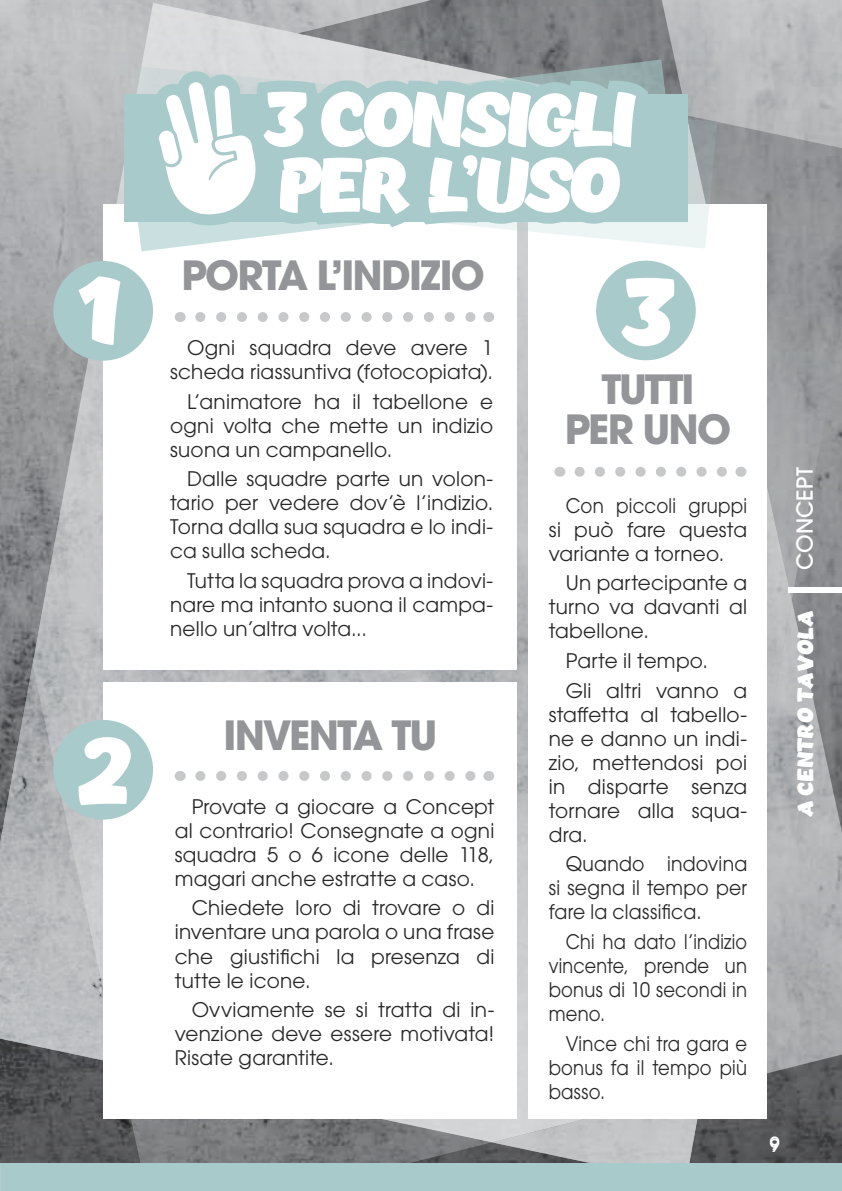
<style>
.page{position:relative;width:842px;height:1191px;background:#fff}
.page>*{position:absolute;margin:0;border:0;box-sizing:border-box;transform-origin:0 0}
.t1{font:italic 700 92px "Chekharda";color:#fff}
.t2{font:italic 700 74.6px/65.6px "Chekharda";letter-spacing:-.07em;color:#fff}
.t3{font:700 40px/40px "ITC Avant Garde Std";letter-spacing:-.045em;color:#939598;text-align:center}
.t4{font:italic 700 22px "Chekharda";letter-spacing:-.025em;color:#fff}
.t5{font:500 22px "ITC Avant Garde Std";letter-spacing:.01em;color:#fff}
.t6{font:20px/24px "ITC Avant Garde Std";letter-spacing:.01em;color:#292829;text-align:justify}
.t7{font:20px/24px "ITC Avant Garde Std";letter-spacing:.01em;color:#292829;text-align:justify;scale:.88 1}
.t8{font:20px/24px "ITC Avant Garde Std";letter-spacing:.01em;color:#292829;text-align:justify;scale:.94 1}
.t9{font:20px/24px "ITC Avant Garde Std";letter-spacing:.01em;color:#292829;text-align:justify;scale:.91 1}
.t10{font:20px/24px "ITC Avant Garde Std";letter-spacing:.01em;color:#292829;text-align:justify;scale:.9 1}
.t11{font:500 18px "ITC Avant Garde Std";color:#fff}
</style>
<div class="page">
<img style="left:0;top:0;width:842px;height:1163px">
<div style="left:529px;top:204px;width:238px;height:915px;background:#fff"></div>
<div style="left:103px;top:204px;width:414px;height:465px;background:#fff"></div>
<div style="left:103px;top:682px;width:414px;height:437px;background:#fff"></div>
<div style="left:788px;top:588px;width:54px;height:5px;background:#fff"></div>
<svg style="left:677px;top:66px;width:40px;height:182px"></svg>
<svg style="left:126px;top:59px;width:551px;height:192px"></svg>
<svg style="left:129px;top:0;width:153px;height:774px"></svg>
<svg style="left:205px;top:11px;width:443px;height:231px"></svg>
<svg style="left:239px;top:0;width:464px;height:241px"></svg>
<svg style="left:159px;top:82px;width:96px;height:132px"></svg>
<div style="left:53px;top:261px;width:100px;height:99px;background:#a8caca;border-radius:50%"></div>
<div style="left:596px;top:261px;width:100px;height:99px;background:#a8caca;border-radius:50%"></div>
<div style="left:53px;top:720px;width:100px;height:99px;background:#a8caca;border-radius:50%"></div>
<svg style="left:579px;top:467px;width:148px;height:10px"></svg>
<svg style="left:200px;top:771px;width:276px;height:10px"></svg>
<svg style="left:200px;top:312px;width:276px;height:10px"></svg>
<div style="left:0;top:1163px;width:842px;height:28px;background:#a8caca"></div>
<h1 class="t1" style="left:72px;top:247px;width:50px">1</h1>
<h1 class="t1" style="left:76px;top:707px;width:58px">2</h1>
<h2 class="t2" style="left:261px;top:84px;width:376px">3 CONSIGLI<br>PER L’USO</h2>
<h3 class="t3" style="left:182px;top:255px;width:305px">PORTA L’INDIZIO</h3>
<p class="t6" style="left:170px;top:335px;width:325px;text-align:right">Ogni squadra deve avere 1 scheda riassuntiva (fotocopiata).</p>
<p class="t6" style="left:170px;top:389px;width:325px;text-indent:17px">L’animatore ha il tabellone e ogni volta che mette un indizio suona un campanello.</p>
<p class="t6" style="left:170px;top:467px;width:325px;text-indent:17px">Dalle squadre parte un volon&shy;tario per vedere dov’è l’indizio.<br>Torna dalla sua squadra e lo indi&shy;ca sulla scheda.</p>
<p class="t6" style="left:170px;top:568px;width:325px;text-indent:17px">Tutta la squadra prova a indovi&shy;nare ma intanto suona il campa&shy;nello un’altra volta...</p>
<h3 class="t3" style="left:224px;top:714px;width:215px">INVENTA TU</h3>
<p class="t6" style="left:175px;top:794px;width:321px;text-indent:17px">Provate a giocare a Concept al contrario! Consegnate a ogni squadra 5 o 6 icone delle 118, magari anche estratte a caso.</p>
<p class="t6" style="left:175px;top:896px;width:321px;text-indent:17px">Chiedete loro di trovare o di inventare una parola o una frase che giustifichi la presenza di tutte le icone.</p>
<p class="t6" style="left:175px;top:997px;width:321px;text-indent:17px">Ovviamente se si tratta di in&shy;venzione deve essere motivata!<br>Risate garantite.</p>
<h1 class="t1" style="left:618px;top:249px;width:58px">3</h1>
<h3 class="t3" style="left:565px;top:368px;width:168px">TUTTI<br>PER UNO</h3>
<p class="t9" style="left:549px;top:493px;width:220px;text-indent:17px">Con piccoli gruppi si può fare questa variante a torneo.</p>
<p class="t6" style="left:549px;top:570px;width:200px;text-indent:17px">Un partecipante a turno va davanti al tabellone.</p>
<p class="t6" style="left:566px;top:645px;width:183px;line-height:29.6px">Parte il tempo.<br>Gli altri vanno a</p>
<p class="t6" style="left:549px;top:702px;width:200px">staffetta al tabello&shy;ne e danno un indi&shy;zio, mettendosi poi in disparte senza tornare alla squa&shy;dra.</p>
<p class="t8" style="left:549px;top:851px;width:213px;text-indent:17px">Quando indovina si segna il tempo per fare la classifica.</p>
<p class="t7" style="left:549px;top:929px;width:227px;text-indent:17px">Chi ha dato l’indizio vincente, prende un bonus di 10 secondi in meno.</p>
<p class="t10" style="left:549px;top:1031px;width:222px;text-indent:17px">Vince chi tra gara e bonus fa il tempo più basso.</p>
<p class="t5" style="left:791px;top:570px;width:104px;rotate:-90deg">CONCEPT</p>
<p class="t4" style="left:790px;top:817px;width:208px;rotate:-90deg">A CENTRO TAVOLA</p>
<p class="t11" style="left:770px;top:1133px;width:11px">9</p>
</div>
